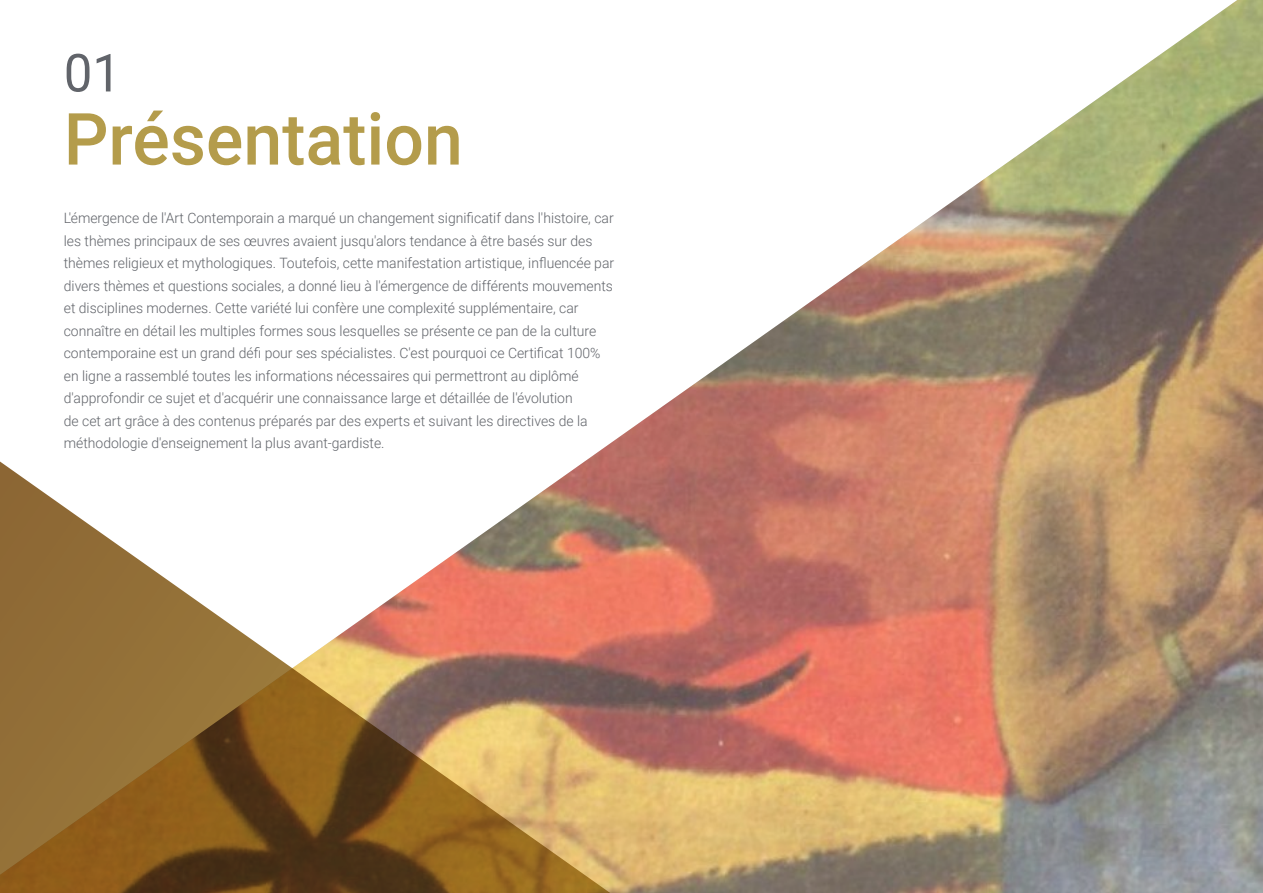
<style>
.page{position:relative;width:1263px;height:893px;background:#fff}
.page>*{position:absolute;margin:0;border:0;box-sizing:border-box;transform-origin:0 0}
.t1{font:500 72px "Roboto";color:#b49c4b}
.t2{font:52.5px "Roboto";color:#61646a}
.t3{font:300 14.25px/22.5px "Roboto";color:#61646a}
</style>
<div class="page">
<img style="left:606px;top:0;width:657px;height:893px">
<svg style="left:0;top:446px;width:640px;height:447px"></svg>
<h2 class="t2" style="left:64px;top:36px;width:59px">01</h2>
<h1 class="t1" style="left:64px;top:89px;width:401px">Présentation</h1>
<p class="t3" style="left:64px;top:206px;width:552px">L'émergence de l'Art Contemporain a marqué un changement significatif dans l'histoire, car les thèmes principaux de ses œuvres avaient jusqu'alors tendance à être basés sur des thèmes religieux et mythologiques. Toutefois, cette manifestation artistique, influencée par divers thèmes et questions sociales, a donné lieu à l'émergence de différents mouvements et disciplines modernes. Cette variété lui confère une complexité supplémentaire, car connaître en détail les multiples formes sous lesquelles se présente ce pan de la culture contemporaine est un grand défi pour ses spécialistes. C'est pourquoi ce Certificat 100% en ligne a rassemblé toutes les informations nécessaires qui permettront au diplômé d'approfondir ce sujet et d'acquérir une connaissance large et détaillée de l'évolution<br>de cet art grâce à des contenus préparés par des experts et suivant les directives de la méthodologie d'enseignement la plus avant-gardiste.</p>
</div>
